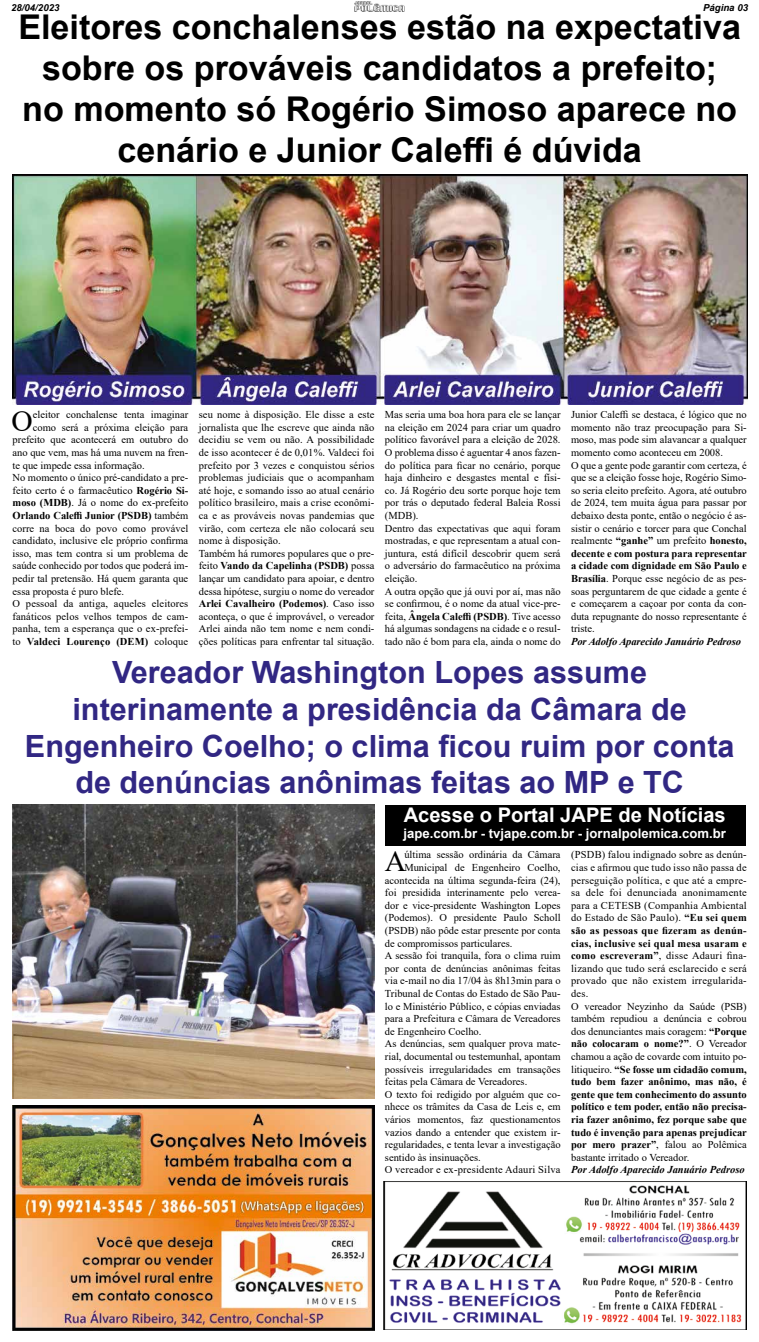
<style>
.page{position:relative;width:759px;height:1342px;background:#fff}
.page>*{position:absolute;margin:0;border:0;box-sizing:border-box;transform-origin:0 0}
.t1{font:700 34.12px/40.9px "Arial";color:#000;text-align:center}
.t2{font:700 30.62px/36.8px "Arial";color:#312783;text-align:center}
.t3{font:29.49px "Times New Roman";color:#000}
.t4{font:700 20.12px "Arial";color:#fff}
.t5{font:700 13.12px "Arial";color:#fff}
.t6{font:10.5px/12.6px "Times New Roman";color:#000}
.t7{font:10.5px/12.6px "Times New Roman";letter-spacing:.02em;color:#000}
.t8{font:italic 700 10.5px "Times New Roman";letter-spacing:-.005em;color:#000}
.t9{font:700 10.5px "Times New Roman";color:#000}
.t10{font:italic 700 9.62px "Arial";color:#000}
.s1{font-weight:700}
.s2{font-weight:400}
</style>
<div class="page">
<img style="left:355px;top:2px;width:49px;height:9px">
<img style="left:384px;top:1181px;width:363px;height:149px">
<img style="left:13px;top:1105px;width:361px;height:225px">
<img style="left:13px;top:175px;width:734px;height:229px">
<div style="left:385px;top:805px;width:361px;height:40px;background:#000"></div>
<img style="left:13px;top:805px;width:361px;height:293px">
<p class="t10" style="left:11px;top:1px;width:50px">28/04/2023</p>
<p class="t10" style="left:703px;top:1px;width:46px">Página 03</p>
<h1 class="t1" style="left:18px;top:7px;width:724px">Eleitores conchalenses estão na expectativa sobre os prováveis candidatos a prefeito; no momento só Rogério Simoso aparece no cenário e Junior Caleffi é dúvida</h1>
<p class="t6" style="left:199px;top:408px;width:177px">seu nome à disposição. Ele disse a este jornalista que lhe escreve que ainda não decidiu se vem ou não. A possibilidade de isso acontecer é de 0,01%. Valdeci foi prefeito por 3 vezes e conquistou sérios problemas judiciais que o acompanham até hoje, e somando isso ao atual cenário político brasileiro, mais a crise econômi&shy;ca e as prováveis novas pandemias que virão, com certeza ele não colocará seu nome à disposição.<br>Também há rumores populares que o pre&shy;feito <span class="s1">Vando da Capelinha (PSDB)</span> possa lançar um candidato para apoiar, e dentro dessa hipótese, surgiu o nome do vereador <span class="s1">Arlei Cavalheiro (Podemos)</span>. Caso isso aconteça, o que é improvável, o vereador Arlei ainda não tem nome e nem condi&shy;ções políticas para enfrentar tal situação.</p>
<p class="t6" style="left:385px;top:408px;width:177px">Mas seria uma boa hora para ele se lançar na eleição em 2024 para criar um quadro político favorável para a eleição de 2028.<br>O problema disso é aguentar 4 anos fazen&shy;do política para ficar no cenário, porque haja dinheiro e desgastes mental e físi&shy;co. Já Rogério deu sorte porque hoje tem por trás o deputado federal Baleia Rossi (MDB).<br>Dentro das expectativas que aqui foram mostradas, e que representam a atual con&shy;juntura, está difícil descobrir quem será o adversário do farmacêutico na próxima eleição.<br>A outra opção que já ouvi por aí, mas não se confirmou, é o nome da atual vice-pre&shy;feita, <span class="s1">Ângela Caleffi (PSDB)</span>. Tive acesso há algumas sondagens na cidade e o resul&shy;tado não é bom para ela, ainda o nome do</p>
<p class="t6" style="left:571px;top:408px;width:177px">Junior Caleffi se destaca, é lógico que no momento não traz preocupação para Si&shy;moso, mas pode sim alavancar a qualquer momento como aconteceu em 2008.<br>O que a gente pode garantir com certeza, é que se a eleição fosse hoje, Rogério Simo&shy;so seria eleito prefeito. Agora, até outubro de 2024, tem muita água para passar por debaixo desta ponte, então o negócio é as&shy;sistir o cenário e torcer para que Conchal realmente <span class="s1">“ganhe”</span> um prefeito <span class="s1">honesto, decente e com postura para representar a cidade com dignidade em São Paulo e Brasília</span>. Porque esse negócio de as pes&shy;soas perguntarem de que cidade a gente é e começarem a caçoar por conta da con&shy;duta repugnante do nosso representante é triste.</p>
<h3 class="t3" style="left:12px;top:400px;width:23px">O</h3>
<p class="t6" style="left:33px;top:408px;width:157px">eleitor conchalense tenta imaginar</p>
<p class="t6" style="left:33px;top:421px;width:157px">como será a próxima eleição para</p>
<p class="t6" style="left:13px;top:433px;width:177px">prefeito que acontecerá em outubro do</p>
<p class="t6" style="left:13px;top:446px;width:177px">ano que vem, mas há uma nuvem na fren-</p>
<p class="t6" style="left:13px;top:458px;width:134px">te que impede essa informação.</p>
<p class="t6" style="left:13px;top:471px;width:177px">No momento o único pré-candidato a pre-</p>
<p class="t6" style="left:13px;top:484px;width:177px">feito certo é o farmacêutico <span class="s1">Rogério Si-</span></p>
<p class="t6" style="left:13px;top:496px;width:177px"><span class="s1">moso (MDB)</span>. Já o nome do ex-prefeito</p>
<p class="t9" style="left:13px;top:508px;width:177px">Orlando Caleffi Junior (PSDB) <span class="s2">também</span></p>
<p class="t6" style="left:13px;top:521px;width:177px">corre na boca do povo como provável</p>
<p class="t6" style="left:13px;top:534px;width:177px">candidato, inclusive ele próprio confirma</p>
<p class="t6" style="left:13px;top:547px;width:177px">isso, mas tem contra si um problema de</p>
<p class="t6" style="left:13px;top:559px;width:177px">saúde conhecido por todos que poderá im-</p>
<p class="t6" style="left:13px;top:572px;width:177px">pedir tal pretensão. Há quem garanta que</p>
<p class="t6" style="left:13px;top:584px;width:113px">essa proposta é puro blefe.</p>
<p class="t6" style="left:13px;top:597px;width:177px">O pessoal da antiga, aqueles eleitores</p>
<p class="t6" style="left:13px;top:610px;width:177px">fanáticos pelos velhos tempos de cam-</p>
<p class="t6" style="left:13px;top:622px;width:177px">panha, tem a esperança que o ex-prefei-</p>
<p class="t9" style="left:13px;top:634px;width:177px"><span class="s2">to</span> Valdeci Lourenço (DEM) <span class="s2">coloque</span></p>
<p class="t8" style="left:571px;top:634px;width:171px">Por Adolfo Aparecido Januário Pedroso</p>
<h2 class="t2" style="left:25px;top:654px;width:711px">Vereador Washington Lopes assume interinamente a presidência da Câmara de Engenheiro Coelho; o clima ficou ruim por conta de denúncias anônimas feitas ao MP e TC</h2>
<h3 class="t4" style="left:404px;top:801px;width:324px">Acesse o Portal JAPE de Notícias</h3>
<p class="t5" style="left:404px;top:824px;width:324px">jape.com.br - tvjape.com.br - jornalpolemica.com.br</p>
<h3 class="t3" style="left:385px;top:840px;width:23px">A</h3>
<p class="t6" style="left:404px;top:848px;width:158px">última sessão ordinária da Câmara</p>
<p class="t6" style="left:404px;top:861px;width:158px">Municipal de Engenheiro Coelho,</p>
<p class="t6" style="left:385px;top:873px;width:177px">acontecida na última segunda-feira (24),</p>
<p class="t6" style="left:385px;top:886px;width:177px">foi presidida interinamente pelo verea-</p>
<p class="t6" style="left:385px;top:899px;width:177px">dor e vice-presidente Washington Lopes</p>
<p class="t6" style="left:385px;top:911px;width:177px">(Podemos). O presidente Paulo Scholl</p>
<p class="t6" style="left:385px;top:924px;width:177px">(PSDB) não pôde estar presente por conta</p>
<p class="t6" style="left:385px;top:936px;width:129px">de compromissos particulares.</p>
<p class="t6" style="left:385px;top:949px;width:177px">A sessão foi tranquila, fora o clima ruim</p>
<p class="t6" style="left:385px;top:962px;width:177px">por conta de denúncias anônimas feitas</p>
<p class="t6" style="left:385px;top:974px;width:177px">via e-mail no dia 17/04 às 8h13min para o</p>
<p class="t6" style="left:385px;top:987px;width:177px">Tribunal de Contas do Estado de São Pau-</p>
<p class="t6" style="left:385px;top:999px;width:177px">lo e Ministério Público, e cópias enviadas</p>
<p class="t6" style="left:385px;top:1012px;width:177px">para a Prefeitura e Câmara de Vereadores</p>
<p class="t6" style="left:385px;top:1025px;width:98px">de Engenheiro Coelho.</p>
<p class="t6" style="left:385px;top:1037px;width:177px">As denúncias, sem qualquer prova mate-</p>
<p class="t6" style="left:385px;top:1050px;width:177px">rial, documental ou testemunhal, apontam</p>
<p class="t6" style="left:385px;top:1062px;width:177px">possíveis irregularidades em transações</p>
<p class="t6" style="left:385px;top:1075px;width:144px">feitas pela Câmara de Vereadores.</p>
<p class="t6" style="left:385px;top:1088px;width:177px">O texto foi redigido por alguém que co-</p>
<p class="t6" style="left:385px;top:1100px;width:177px">nhece os trâmites da Casa de Leis e, em</p>
<p class="t6" style="left:385px;top:1113px;width:177px">vários momentos, faz questionamentos</p>
<p class="t6" style="left:385px;top:1125px;width:177px">vazios dando a entender que existem ir-</p>
<p class="t6" style="left:385px;top:1138px;width:177px">regularidades, e tenta levar a investigação</p>
<p class="t6" style="left:385px;top:1151px;width:97px">sentido às insinuações.</p>
<p class="t7" style="left:385px;top:1163px;width:177px">O vereador e ex-presidente Adauri Silva</p>
<p class="t7" style="left:571px;top:848px;width:177px">(PSDB) falou indignado sobre as denún&shy;cias e afirmou que tudo isso não passa de perseguição política, e que até a empre&shy;sa dele foi denunciada anonimamente para a CETESB (Companhia Ambiental do Estado de São Paulo). <span class="s1">“Eu sei quem são as pessoas que fizeram as denún&shy;cias, inclusive sei qual mesa usaram e como escreveram”</span>, disse Adauri fina&shy;lizando que tudo será esclarecido e será provado que não existem irregularida&shy;des.<br>O vereador Neyzinho da Saúde (PSB) também repudiou a denúncia e cobrou dos denunciantes mais coragem: <span class="s1">“Porque não colocaram o nome?”</span>. O Vereador chamou a ação de covarde com intuito po&shy;litiqueiro. <span class="s1">“Se fosse um cidadão comum, tudo bem fazer anônimo, mas não, é gente que tem conhecimento do assunto político e tem poder, então não precisa&shy;ria fazer anônimo, fez porque sabe que tudo é invenção para apenas prejudicar por mero prazer”</span>, falou ao Polêmica bastante irritado o Vereador.</p>
<p class="t8" style="left:571px;top:1162px;width:175px">Por Adolfo Aparecido Januário Pedroso</p>
</div>
